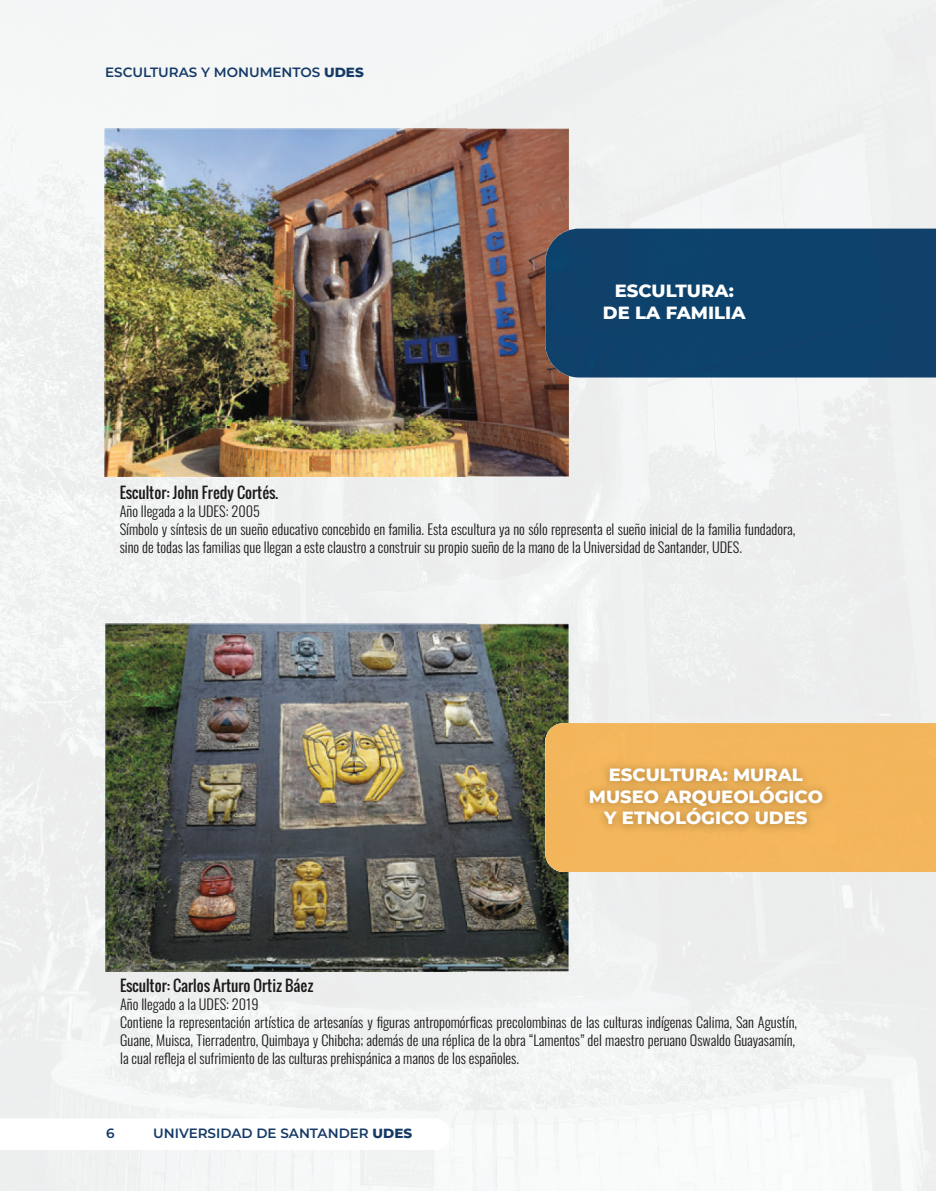
<style>
.page{position:relative;width:936px;height:1191px;background:#fff}
.page>*{position:absolute;margin:0;border:0;box-sizing:border-box;transform-origin:0 0}
.t1{font:800 18px/21.6px "Montserrat";color:#fff;text-align:center}
.t2{font:15px "Oswald";color:#1a1a18}
.t3{font:300 14.25px/18px "Oswald";color:#1a1a18}
.t4{font:600 13.5px "Montserrat";color:#153a67}
.s1{font-weight:800}
</style>
<div class="page">
<div style="left:0;top:0;width:935px;height:153px;background:#f4f5f6"></div>
<div style="left:0;top:153px;width:155px;height:1038px;background:#eff0f1"></div>
<div style="left:155px;top:476px;width:366px;height:148px;background:#eff0f0"></div>
<div style="left:155px;top:971px;width:366px;height:220px;background:#f2f4f4"></div>
<img style="left:105px;top:624px;width:463px;height:347px">
<div style="left:545px;top:723px;width:390px;height:149px;background:#f3b55b"></div>
<img style="left:546px;top:723px;width:18px;height:12px">
<svg style="left:0;top:1118px;width:450px;height:32px"></svg>
<img style="left:105px;top:129px;width:464px;height:347px">
<div style="left:579px;top:229px;width:356px;height:148px;background:#0d426d"></div>
<img style="left:545px;top:229px;width:34px;height:148px">
<img style="left:576px;top:753px;width:260px;height:89px">
<p class="t4" style="left:105px;top:62px;width:260px">ESCULTURAS Y MONUMENTOS <span class="s1">UDES</span></p>
<p class="t1" style="left:603px;top:279px;width:144px">ESCULTURA:<br>DE LA FAMILIA</p>
<p class="t2" style="left:120px;top:481px;width:160px">Escultor: John Fredy Cortés.</p>
<p class="t3" style="left:120px;top:500px;width:677px">Año llegada a la UDES: 2005<br>Símbolo y síntesis de un sueño educativo concebido en familia. Esta escultura ya no sólo representa el sueño inicial de la familia fundadora, sino de todas las familias que llegan a este claustro a construir su propio sueño de la mano de la Universidad de Santander, UDES.</p>
<p class="t1" style="left:588px;top:763px;width:235px">ESCULTURA: MURAL<br>MUSEO ARQUEOLÓGICO<br>Y ETNOLÓGICO UDES</p>
<p class="t2" style="left:120px;top:974px;width:195px">Escultor: Carlos Arturo Ortiz Báez</p>
<p class="t3" style="left:120px;top:994px;width:678px">Año llegado a la UDES: 2019<br>Contiene la representación artística de artesanías y figuras antropomórficas precolombinas de las culturas indígenas Calima, San Agustín, Guane, Muisca, Tierradentro, Quimbaya y Chibcha; además de una réplica de la obra “Lamentos” del maestro peruano Oswaldo Guayasamín, la cual refleja el sufrimiento de las culturas prehispánica a manos de los españoles.</p>
<p class="t4" style="left:106px;top:1123px;width:10px">6</p>
<p class="t4" style="left:153px;top:1123px;width:260px">UNIVERSIDAD DE SANTANDER <span class="s1">UDES</span></p>
</div>
